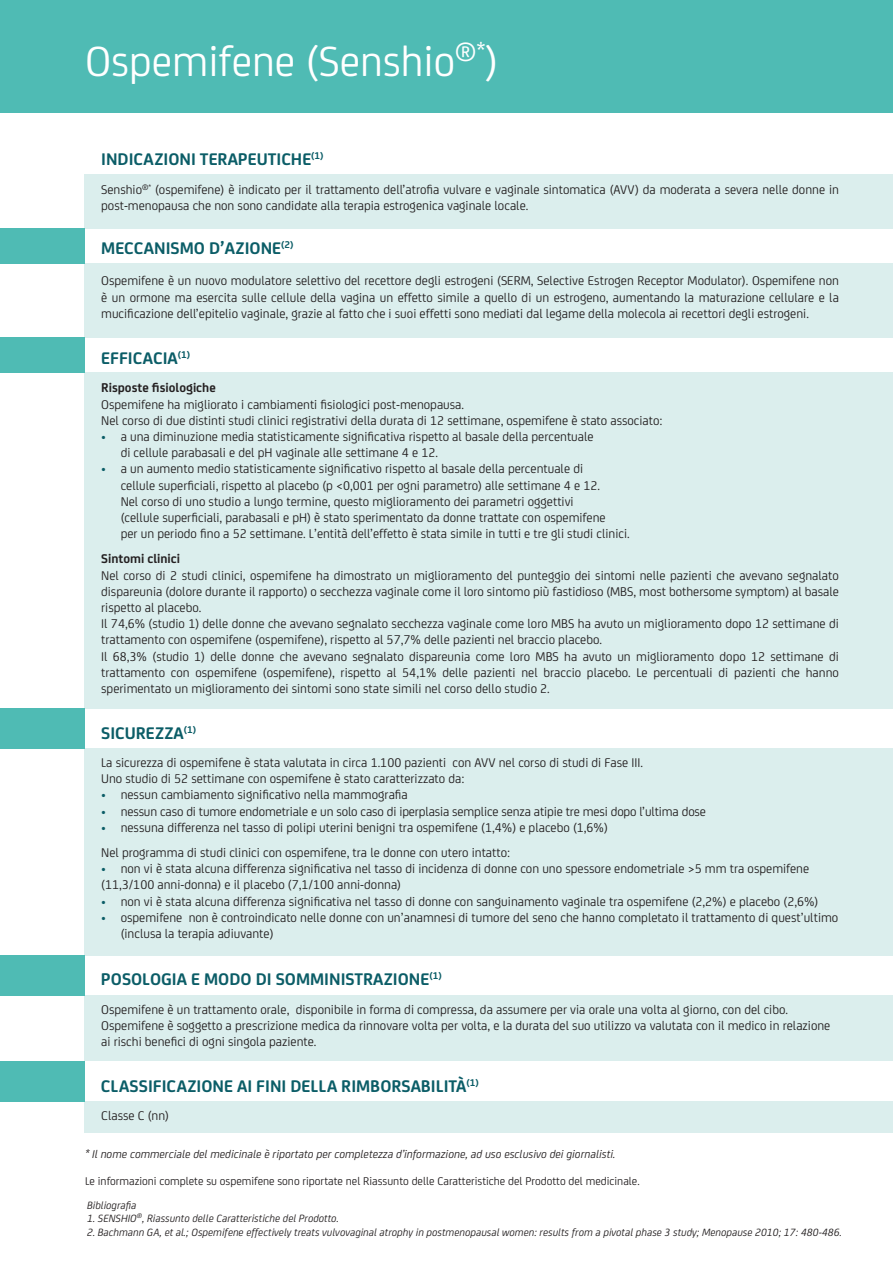
<style>
.page{position:relative;width:893px;height:1263px;background:#fff}
.page>*{position:absolute;margin:0;border:0;box-sizing:border-box;transform-origin:0 0}
.t1{font:45px "FS Joey";color:#fff}
.t2{font:700 18px "FS Joey";color:#0b5d67}
.t3{font:13.5px/16.2px "FS Joey";color:#231f20}
.t4{font:700 13.5px "FS Joey";color:#231f20}
.t5{font:12px "FS Joey";color:#231f20}
.t6{font:italic 12px "FS Joey";color:#231f20}
.t7{font:italic 11.25px "FS Joey";color:#231f20}
.s1{color:#0b5d67}
</style>
<div class="page">
<div style="left:0;top:0;width:893px;height:113px;background:#4fbbb4"></div>
<div style="left:84px;top:174px;width:809px;height:54px;background:#dbeeed"></div>
<div style="left:84px;top:264px;width:809px;height:74px;background:#dbeeed"></div>
<div style="left:84px;top:748px;width:809px;height:208px;background:#dbeeed"></div>
<div style="left:84px;top:995px;width:809px;height:66px;background:#dbeeed"></div>
<div style="left:84px;top:1101px;width:809px;height:32px;background:#dbeeed"></div>
<div style="left:84px;top:373px;width:809px;height:336px;background:#dbeeed"></div>
<div style="left:0;top:228px;width:84px;height:36px;background:#4fbbb4"></div>
<div style="left:0;top:337px;width:84px;height:35px;background:#4fbbb4"></div>
<div style="left:0;top:708px;width:84px;height:41px;background:#4fbbb4"></div>
<div style="left:0;top:955px;width:84px;height:40px;background:#4fbbb4"></div>
<div style="left:0;top:1061px;width:84px;height:41px;background:#4fbbb4"></div>
<p class="t1" style="left:85px;top:29px;width:415px">Ospemifene (Senshio<sup>®*</sup>)</p>
<p class="t2" style="left:101px;top:146px;width:224px">INDICAZIONI TERAPEUTICHE<sup>(1)</sup></p>
<p class="t3" style="left:101px;top:181px;width:739px">Senshio<sup>®*</sup> (ospemifene) è indicato per il trattamento dell’atrofia vulvare e vaginale sintomatica (AVV) da moderata a severa nelle donne in post-menopausa che non sono candidate alla terapia estrogenica vaginale locale.</p>
<p class="t2" style="left:101px;top:234px;width:194px">MECCANISMO D’AZIONE<sup>(2)</sup></p>
<p class="t3" style="left:101px;top:272px;width:739px;text-align:justify">Ospemifene è un nuovo modulatore selettivo del recettore degli estrogeni (SERM, Selective Estrogen Receptor Modulator). Ospemifene non è un ormone ma esercita sulle cellule della vagina un effetto simile a quello di un estrogeno, aumentando la maturazione cellulare e la mucificazione dell’epitelio vaginale, grazie al fatto che i suoi effetti sono mediati dal legame della molecola ai recettori degli estrogeni.</p>
<p class="t2" style="left:101px;top:345px;width:91px">EFFICACIA<sup>(1)</sup></p>
<p class="t4" style="left:101px;top:378px;width:116px">Risposte fisiologiche</p>
<p class="t3" style="left:101px;top:395px;width:364px">Ospemifene ha migliorato i cambiamenti fisiologici post-menopausa.</p>
<p class="t3" style="left:101px;top:411px;width:563px">Nel corso di due distinti studi clinici registrativi della durata di 12 settimane, ospemifene è stato associato:</p>
<p class="t3" style="left:121px;top:428px;width:474px;text-indent:-19px"><span class="s1">•</span> a una diminuzione media statisticamente significativa rispetto al basale della percentuale di cellule parabasali e del pH vaginale alle settimane 4 e 12.</p>
<p class="t3" style="left:121px;top:460px;width:481px;text-indent:-19px"><span class="s1">•</span> a un aumento medio statisticamente significativo rispetto al basale della percentuale di cellule superficiali, rispetto al placebo (p &lt;0,001 per ogni parametro) alle settimane 4 e 12.</p>
<p class="t3" style="left:121px;top:492px;width:454px">Nel corso di uno studio a lungo termine, questo miglioramento dei parametri oggettivi</p>
<p class="t3" style="left:121px;top:509px;width:486px">(cellule superficiali, parabasali e pH) è stato sperimentato da donne trattate con ospemifene</p>
<p class="t3" style="left:121px;top:525px;width:511px">per un periodo fino a 52 settimane. L’entità dell’effetto è stata simile in tutti e tre gli studi clinici.</p>
<p class="t4" style="left:101px;top:549px;width:81px">Sintomi clinici</p>
<p class="t3" style="left:101px;top:566px;width:739px;text-align:justify">Nel corso di 2 studi clinici, ospemifene ha dimostrato un miglioramento del punteggio dei sintomi nelle pazienti che avevano segnalato dispareunia (dolore durante il rapporto) o secchezza vaginale come il loro sintomo più fastidioso (MBS, most bothersome symptom) al basale rispetto al placebo.</p>
<p class="t3" style="left:101px;top:615px;width:739px">Il 74,6% (studio 1) delle donne che avevano segnalato secchezza vaginale come loro MBS ha avuto un miglioramento dopo 12 settimane di trattamento con ospemifene (ospemifene), rispetto al 57,7% delle pazienti nel braccio placebo.</p>
<p class="t3" style="left:101px;top:647px;width:739px;text-align:justify">Il 68,3% (studio 1) delle donne che avevano segnalato dispareunia come loro MBS ha avuto un miglioramento dopo 12 settimane di trattamento con ospemifene (ospemifene), rispetto al 54,1% delle pazienti nel braccio placebo. Le percentuali di pazienti che hanno sperimentato un miglioramento dei sintomi sono state simili nel corso dello studio 2.</p>
<p class="t2" style="left:101px;top:719px;width:97px">SICUREZZA<sup>(1)</sup></p>
<p class="t3" style="left:101px;top:754px;width:543px">La sicurezza di ospemifene è stata valutata in circa 1.100 pazienti con AVV nel corso di studi di Fase III.</p>
<p class="t3" style="left:101px;top:770px;width:365px">Uno studio di 52 settimane con ospemifene è stato caratterizzato da:</p>
<p class="t3" style="left:101px;top:786px;width:308px"><span class="s1">•</span> nessun cambiamento significativo nella mammografia</p>
<p class="t3" style="left:101px;top:802px;width:606px"><span class="s1">•</span> nessun caso di tumore endometriale e un solo caso di iperplasia semplice senza atipie tre mesi dopo l’ultima dose</p>
<p class="t3" style="left:101px;top:818px;width:508px"><span class="s1">•</span> nessuna differenza nel tasso di polipi uterini benigni tra ospemifene (1,4%) e placebo (1,6%)</p>
<p class="t3" style="left:101px;top:844px;width:411px">Nel programma di studi clinici con ospemifene, tra le donne con utero intatto:</p>
<p class="t3" style="left:101px;top:860px;width:710px"><span class="s1">•</span> non vi è stata alcuna differenza significativa nel tasso di incidenza di donne con uno spessore endometriale &gt;5 mm tra ospemifene (11,3/100 anni-donna) e il placebo (7,1/100 anni-donna)</p>
<p class="t3" style="left:101px;top:892px;width:719px"><span class="s1">•</span> non vi è stata alcuna differenza significativa nel tasso di donne con sanguinamento vaginale tra ospemifene (2,2%) e placebo (2,6%)</p>
<p class="t3" style="left:101px;top:908px;width:739px"><span class="s1">•</span> ospemifene non è controindicato nelle donne con un’anamnesi di tumore del seno che hanno completato il trattamento di quest’ultimo</p>
<p class="t3" style="left:121px;top:925px;width:154px">(inclusa la terapia adiuvante)</p>
<p class="t2" style="left:101px;top:966px;width:342px">POSOLOGIA E MODO DI SOMMINISTRAZIONE<sup>(1)</sup></p>
<p class="t3" style="left:101px;top:1000px;width:731px">Ospemifene è un trattamento orale, disponibile in forma di compressa, da assumere per via orale una volta al giorno, con del cibo.<br>Ospemifene è soggetto a prescrizione medica da rinnovare volta per volta, e la durata del suo utilizzo va valutata con il medico in relazione ai rischi benefici di ogni singola paziente.</p>
<p class="t2" style="left:101px;top:1072px;width:379px">CLASSIFICAZIONE AI FINI DELLA RIMBORSABILITÀ<sup>(1)</sup></p>
<p class="t3" style="left:101px;top:1107px;width:69px">Classe C (nn)</p>
<p class="t6" style="left:85px;top:1146px;width:532px">* Il nome commerciale del medicinale è riportato per completezza d’informazione, ad uso esclusivo dei giornalisti.</p>
<p class="t5" style="left:85px;top:1172px;width:556px">Le informazioni complete su ospemifene sono riportate nel Riassunto delle Caratteristiche del Prodotto del medicinale.</p>
<p class="t7" style="left:87px;top:1197px;width:51px">Bibliografia</p>
<p class="t7" style="left:87px;top:1211px;width:253px">1. SENSHIO<sup>®</sup>, Riassunto delle Caratteristiche del Prodotto.</p>
<p class="t7" style="left:87px;top:1224px;width:756px">2. Bachmann GA, et al.; Ospemifene effectively treats vulvovaginal atrophy in postmenopausal women: results from a pivotal phase 3 study; Menopause 2010; 17: 480-486.</p>
</div>
